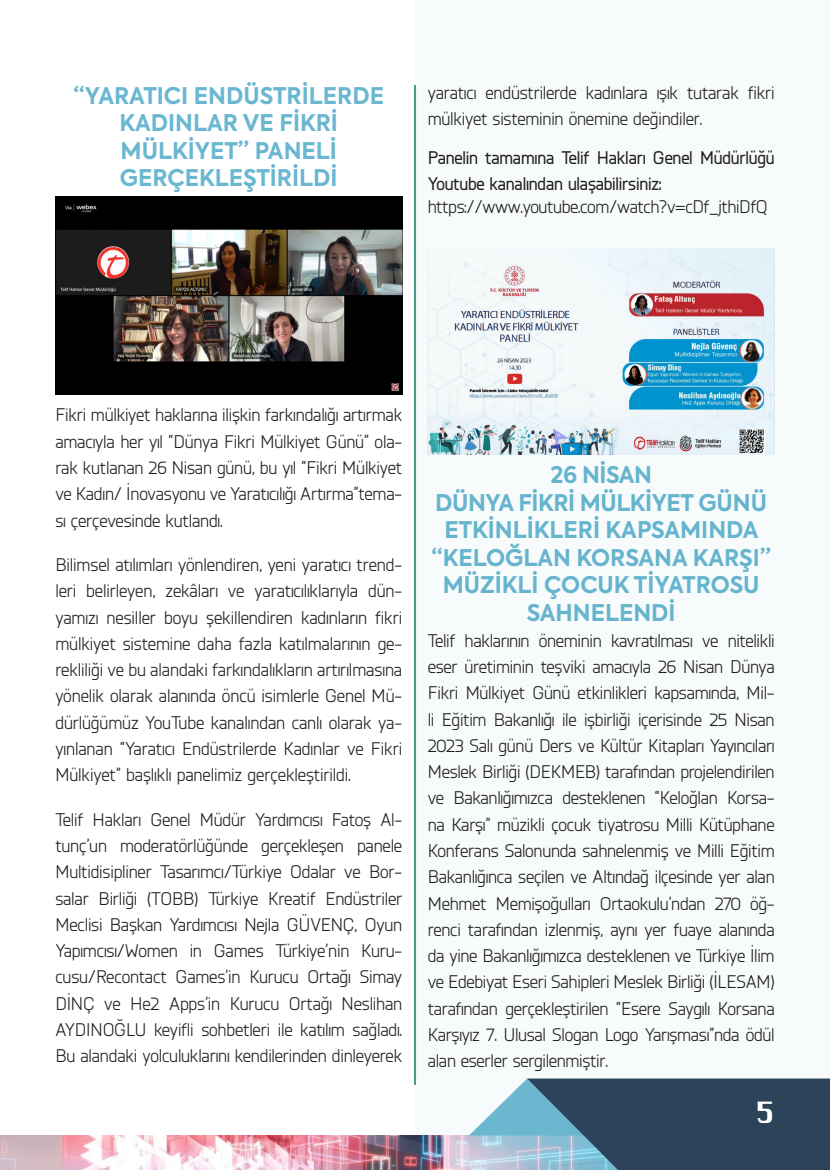
<style>
.page{position:relative;width:830px;height:1170px;background:#fff}
.page>*{position:absolute;margin:0;border:0;box-sizing:border-box;transform-origin:0 0}
.t1{font:28.5px "Krungthep";color:#fff}
.t2{font:700 22.8px/27.5px "Axiforma";color:#6ab7d1;text-align:center}
.t3{font:18.3px/26.2px "Knul";letter-spacing:-.01em;color:#231f20;text-align:justify}
.t4{font:500 18.3px/26.2px "Knul";letter-spacing:-.01em;color:#231f20}
</style>
<div class="page">
<div style="left:415px;top:0;width:414px;height:1135px;background:#f7fbfc"></div>
<img style="left:55px;top:196px;width:347px;height:198px">
<img style="left:427px;top:249px;width:347px;height:206px">
<hr style="left:414px;top:85px;width:2px;height:999px;background:#46998a">
<img style="left:0;top:1135px;width:468px;height:34px">
<svg style="left:468px;top:1078px;width:361px;height:91px;background:#4f6b80"></svg>
<p class="t2" style="left:73px;top:82px;width:312px">“YARATICI ENDÜSTRİLERDE<br>KADINLAR VE FİKRİ<br>MÜLKİYET” PANELİ<br>GERÇEKLEŞTİRİLDİ</p>
<p class="t3" style="left:427px;top:79px;width:348px">yaratıcı endüstrilerde kadınlara ışık tutarak fikri mülkiyet sisteminin önemine değindiler.</p>
<p class="t4" style="left:427px;top:143px;width:348px">Panelin tamamına Telif Hakları Genel Müdürlüğü<br>Youtube kanalından ulaşabilirsiniz:</p>
<p class="t3" style="left:427px;top:193px;width:341px">https://www.youtube.com/watch?v=cDf_jthiDfQ</p>
<p class="t3" style="left:55px;top:401px;width:348px">Fikri mülkiyet haklarına ilişkin farkındalığı artırmak amacıyla her yıl “Dünya Fikri Mülkiyet Günü” ola&shy;rak kutlanan 26 Nisan günü, bu yıl “Fikri Mülkiyet ve Kadın/ İnovasyonu ve Yaratıcılığı Artırma”tema&shy;sı çerçevesinde kutlandı.</p>
<p class="t3" style="left:55px;top:550px;width:348px">Bilimsel atılımları yönlendiren, yeni yaratıcı trend&shy;leri belirleyen, zekâları ve yaratıcılıklarıyla dün&shy;yamızı nesiller boyu şekillendiren kadınların fikri mülkiyet sistemine daha fazla katılmalarının ge&shy;rekliliği ve bu alandaki farkındalıkların artırılmasına yönelik olarak alanında öncü isimlerle Genel Mü&shy;dürlüğümüz YouTube kanalından canlı olarak ya&shy;yınlanan “Yaratıcı Endüstrilerde Kadınlar ve Fikri Mülkiyet” başlıklı panelimiz gerçekleştirildi.</p>
<p class="t3" style="left:55px;top:805px;width:348px">Telif Hakları Genel Müdür Yardımcısı Fatoş Al&shy;tunç’un moderatörlüğünde gerçekleşen panele Multidisipliner Tasarımcı/Türkiye Odalar ve Bor&shy;salar Birliği (TOBB) Türkiye Kreatif Endüstriler Meclisi Başkan Yardımcısı Nejla GÜVENÇ, Oyun Yapımcısı/Women in Games Türkiye’nin Kuru&shy;cusu/Recontact Games’in Kurucu Ortağı Simay DİNÇ ve He2 Apps’in Kurucu Ortağı Neslihan AYDINOĞLU keyifli sohbetleri ile katılım sağladı.<br>Bu alandaki yolculuklarını kendilerinden dinleyerek</p>
<p class="t2" style="left:431px;top:461px;width:341px">26 NİSAN<br>DÜNYA FİKRİ MÜLKİYET GÜNÜ<br>ETKİNLİKLERİ KAPSAMINDA “KELOĞLAN KORSANA KARŞI”<br>MÜZİKLİ ÇOCUK TİYATROSU<br>SAHNELENDİ</p>
<p class="t3" style="left:427px;top:626px;width:348px">Telif haklarının öneminin kavratılması ve nitelikli eser üretiminin teşviki amacıyla 26 Nisan Dünya Fikri Mülkiyet Günü etkinlikleri kapsamında, Mil&shy;li Eğitim Bakanlığı ile işbirliği içerisinde 25 Nisan 2023 Salı günü Ders ve Kültür Kitapları Yayıncıları Meslek Birliği (DEKMEB) tarafından projelendirilen ve Bakanlığımızca desteklenen “Keloğlan Korsa&shy;na Karşı” müzikli çocuk tiyatrosu Milli Kütüphane Konferans Salonunda sahnelenmiş ve Milli Eğitim Bakanlığınca seçilen ve Altındağ ilçesinde yer alan Mehmet Memişoğulları Ortaokulu’ndan 270 öğ&shy;renci tarafından izlenmiş, aynı yer fuaye alanında da yine Bakanlığımızca desteklenen ve Türkiye İlim ve Edebiyat Eseri Sahipleri Meslek Birliği (İLESAM) tarafından gerçekleştirilen “Esere Saygılı Korsana Karşıyız 7. Ulusal Slogan Logo Yarışması”nda ödül alan eserler sergilenmiştir.</p>
<p class="t1" style="left:755px;top:1096px;width:20px">5</p>
</div>
